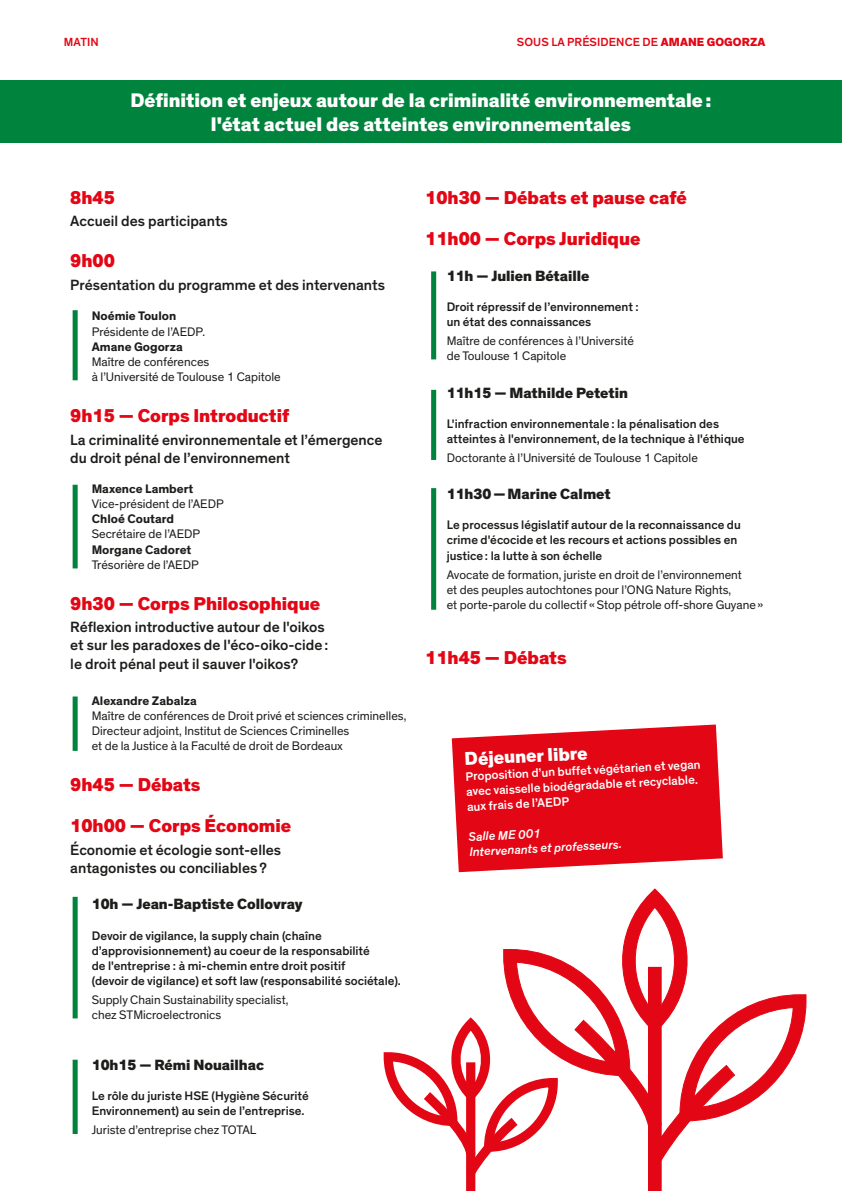
<style>
.page{position:relative;width:842px;height:1191px;background:#fff}
.page>*{position:absolute;margin:0;border:0;box-sizing:border-box;transform-origin:0 0}
.t1{font:800 20px "Theinhardt";color:#fff}
.t2{font:800 18.9px "Theinhardt";color:#e30614}
.t3{font:800 18.9px "Theinhardt";color:#fff}
.t4{font:500 15.1px "Theinhardt";color:#1d1d1b}
.t5{font:800 15.1px "Theinhardt";color:#1d1d1b}
.t6{font:12.6px/15.1px "Theinhardt";color:#1d1d1b}
.t7{font:500 12.6px/15.1px "Theinhardt";color:#1d1d1b}
.t8{font:500 12.6px "Theinhardt";color:#fff}
.t9{font:700 12.6px "Theinhardt";color:#1d1d1b}
.t10{font:italic 500 12.6px "Theinhardt";color:#fff}
.t11{font:500 12px "Theinhardt";letter-spacing:.01em;color:#e30614}
.s1{font-weight:800}
</style>
<div class="page">
<div style="left:73px;top:310px;width:5px;height:70px;background:#00843d"></div>
<div style="left:73px;top:485px;width:5px;height:83px;background:#00843d"></div>
<div style="left:73px;top:696px;width:5px;height:55px;background:#00843d"></div>
<div style="left:73px;top:896px;width:5px;height:122px;background:#00843d"></div>
<div style="left:431px;top:271px;width:5px;height:88px;background:#00843d"></div>
<div style="left:431px;top:390px;width:5px;height:70px;background:#00843d"></div>
<div style="left:431px;top:488px;width:5px;height:122px;background:#00843d"></div>
<div style="left:73px;top:1059px;width:5px;height:75px;background:#00843d"></div>
<svg style="left:452px;top:724px;width:271px;height:148px;background:#e6222f"></svg>
<div style="left:0;top:80px;width:842px;height:62px;background:#00843d"></div>
<svg style="left:383px;top:888px;width:424px;height:303px"></svg>
<p class="t11" style="left:64px;top:34px;width:36px">MATIN</p>
<p class="t11" style="left:517px;top:34px;width:250px">SOUS LA PRÉSIDENCE DE <span class="s1">AMANE GOGORZA</span></p>
<p class="t1" style="left:130px;top:88px;width:583px">Définition et enjeux autour de la criminalité environnementale :</p>
<p class="t1" style="left:211px;top:112px;width:422px">l'état actuel des atteintes environnementales</p>
<p class="t2" style="left:70px;top:186px;width:46px">8h45</p>
<p class="t4" style="left:70px;top:212px;width:159px">Accueil des participants</p>
<p class="t2" style="left:70px;top:249px;width:46px">9h00</p>
<p class="t4" style="left:70px;top:276px;width:316px">Présentation du programme et des intervenants</p>
<p class="t9" style="left:92px;top:308px;width:86px">Noémie Toulon</p>
<p class="t6" style="left:92px;top:324px;width:115px">Présidente de l’AEDP.</p>
<p class="t9" style="left:92px;top:338px;width:93px">Amane Gogorza</p>
<p class="t6" style="left:92px;top:354px;width:119px">Maître de conférences</p>
<p class="t6" style="left:92px;top:369px;width:191px">à l’Université de Toulouse 1 Capitole</p>
<p class="t2" style="left:70px;top:404px;width:221px">9h15 — Corps Introductif</p>
<p class="t4" style="left:70px;top:430px;width:314px">La criminalité environnementale et l’émergence</p>
<p class="t4" style="left:70px;top:448px;width:221px">du droit pénal de l’environnement</p>
<p class="t9" style="left:92px;top:481px;width:103px">Maxence Lambert</p>
<p class="t6" style="left:92px;top:496px;width:133px">Vice-président de l’AEDP</p>
<p class="t9" style="left:92px;top:511px;width:84px">Chloé Coutard</p>
<p class="t6" style="left:92px;top:527px;width:110px">Secrétaire de l’AEDP</p>
<p class="t9" style="left:92px;top:541px;width:101px">Morgane Cadoret</p>
<p class="t6" style="left:92px;top:557px;width:108px">Trésorière de l’AEDP</p>
<p class="t2" style="left:70px;top:591px;width:251px">9h30 — Corps Philosophique</p>
<p class="t4" style="left:70px;top:618px;width:256px">Réflexion introductive autour de l'oikos</p>
<p class="t4" style="left:70px;top:636px;width:259px">et sur les paradoxes de l'éco-oiko-cide :</p>
<p class="t4" style="left:70px;top:654px;width:229px">le droit pénal peut il sauver l'oikos?</p>
<p class="t9" style="left:92px;top:693px;width:107px">Alexandre Zabalza</p>
<p class="t6" style="left:92px;top:708px;width:316px">Maître de conférences de Droit privé et sciences criminelles,<br>Directeur adjoint, Institut de Sciences Criminelles</p>
<p class="t6" style="left:92px;top:739px;width:253px">et de la Justice à la Faculté de droit de Bordeaux</p>
<p class="t2" style="left:70px;top:773px;width:132px">9h45 — Débats</p>
<p class="t2" style="left:70px;top:814px;width:222px">10h00 — Corps Économie</p>
<p class="t4" style="left:70px;top:840px;width:212px">Économie et écologie sont-elles</p>
<p class="t4" style="left:70px;top:859px;width:198px">antagonistes ou conciliables ?</p>
<p class="t5" style="left:92px;top:895px;width:212px">10h — Jean-Baptiste Collovray</p>
<p class="t7" style="left:92px;top:928px;width:280px">Devoir de vigilance, la supply chain (chaîne d’approvisionnement) au coeur de la responsabilité</p>
<p class="t7" style="left:92px;top:958px;width:255px">de l'entreprise : à mi-chemin entre droit positif</p>
<p class="t7" style="left:92px;top:973px;width:311px">(devoir de vigilance) et soft law (responsabilité sociétale).</p>
<p class="t6" style="left:92px;top:992px;width:198px">Supply Chain Sustainability specialist,</p>
<p class="t6" style="left:92px;top:1007px;width:131px">chez STMicroelectronics</p>
<p class="t5" style="left:92px;top:1055px;width:174px">10h15 — Rémi Nouailhac</p>
<p class="t7" style="left:92px;top:1088px;width:219px">Le rôle du juriste HSE (Hygiène Sécurité</p>
<p class="t7" style="left:92px;top:1103px;width:214px">Environnement) au sein de l’entreprise.</p>
<p class="t6" style="left:92px;top:1122px;width:166px">Juriste d’entreprise chez TOTAL</p>
<p class="t2" style="left:425px;top:186px;width:263px">10h30 — Débats et pause café</p>
<p class="t2" style="left:425px;top:226px;width:217px">11h00 — Corps Juridique</p>
<p class="t5" style="left:447px;top:266px;width:144px">11h — Julien Bétaille</p>
<p class="t7" style="left:447px;top:300px;width:193px">Droit répressif de l’environnement :</p>
<p class="t7" style="left:447px;top:315px;width:146px">un état des connaissances</p>
<p class="t6" style="left:447px;top:334px;width:189px">Maître de conférences à l’Université</p>
<p class="t6" style="left:447px;top:349px;width:121px">de Toulouse 1 Capitole</p>
<p class="t5" style="left:447px;top:383px;width:183px">11h15 — Mathilde Petetin</p>
<p class="t7" style="left:447px;top:416px;width:299px">L'infraction environnementale : la pénalisation des atteintes à l'environnement, de la technique à l'éthique</p>
<p class="t6" style="left:447px;top:450px;width:253px">Doctorante à l’Université de Toulouse 1 Capitole</p>
<p class="t5" style="left:447px;top:484px;width:165px">11h30 — Marine Calmet</p>
<p class="t7" style="left:447px;top:518px;width:295px">Le processus législatif autour de la reconnaissance du crime d'écocide et les recours et actions possibles en justice : la lutte à son échelle</p>
<p class="t6" style="left:447px;top:567px;width:297px">Avocate de formation, juriste en droit de l’environnement</p>
<p class="t6" style="left:447px;top:582px;width:286px">et des peuples autochtones pour l’ONG Nature Rights,</p>
<p class="t6" style="left:447px;top:597px;width:318px">et porte-parole du collectif « Stop pétrole off-shore Guyane »</p>
<p class="t2" style="left:425px;top:646px;width:143px">11h45 — Débats</p>
<p class="t3" style="left:464px;top:747px;width:125px;rotate:-3deg">Déjeuner libre</p>
<p class="t8" style="left:465px;top:769px;width:237px;rotate:-3deg">Proposition d’un buffet végétarien et vegan</p>
<p class="t8" style="left:466px;top:784px;width:233px;rotate:-3deg">avec vaisselle biodégradable et recyclable.</p>
<p class="t8" style="left:467px;top:799px;width:104px;rotate:-3deg">aux frais de l’AEDP</p>
<p class="t10" style="left:468px;top:829px;width:74px;rotate:-3deg">Salle ME 001</p>
<p class="t10" style="left:469px;top:844px;width:154px;rotate:-3deg">Intervenants et professeurs.</p>
</div>
